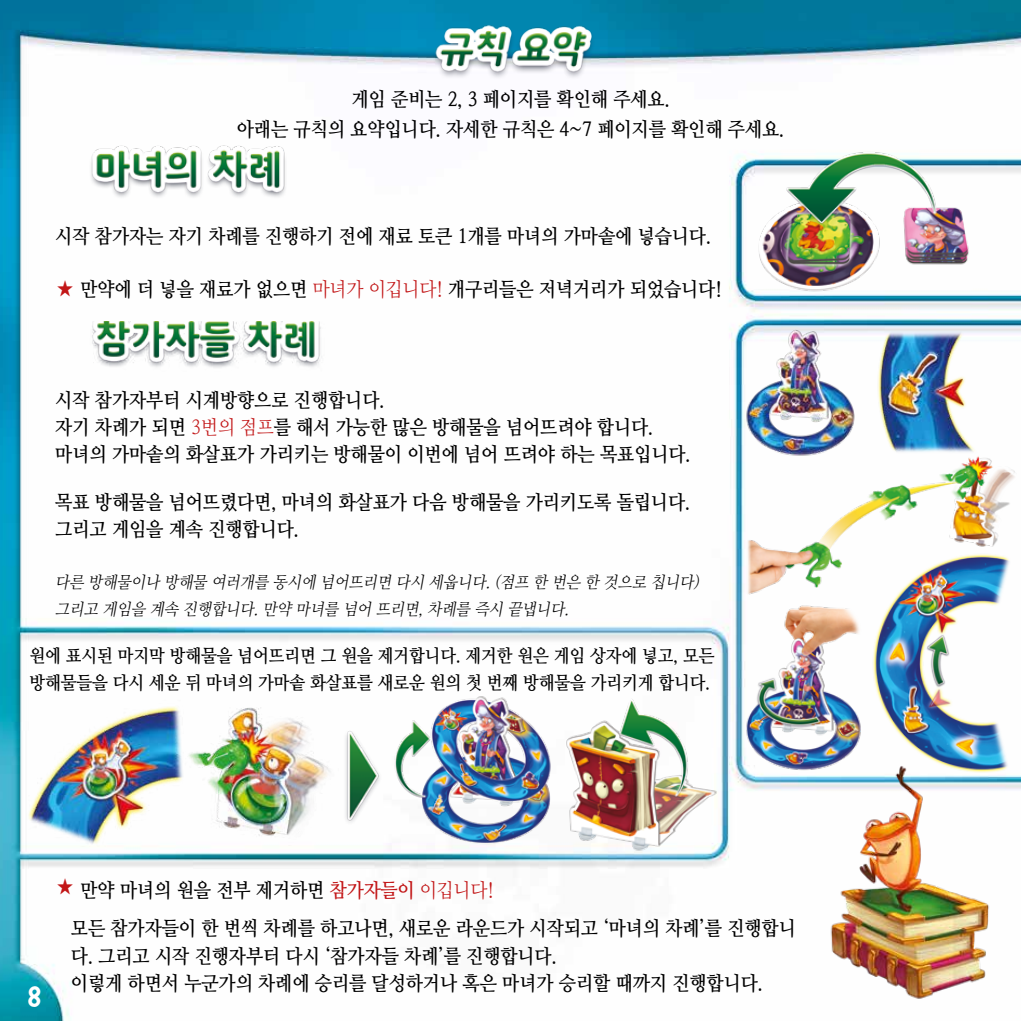
<style>
.page{position:relative;width:1021px;height:1021px;background:#fff}
.page>*{position:absolute;margin:0;border:0;box-sizing:border-box;transform-origin:0 0}
.t1{font:30px "Boogaloo";color:#fff}
.t2{font:19.8px/27px "Nanum Myeongjo OTF Bold";color:#000;scale:.91 1}
.t3{font:18.15px/27px "Nanum Myeongjo OTF Bold";color:#000;scale:.91 1}
.t4{font:italic 16.5px/27px "Nanum Myeongjo OTF";color:#000;scale:.91 1}
.s1{font-family:"Nanum Myeongjo OTF";color:#c21617}
.s2{color:#c21617}
</style>
<div class="page">
<img style="left:0;top:0;width:1020px;height:1020px">
<img style="left:141px;top:21px;width:739px;height:77px">
<img style="left:16px;top:144px;width:510px;height:72px">
<img style="left:16px;top:321px;width:510px;height:65px">
<img style="left:744px;top:146px;width:234px;height:152px">
<img style="left:741px;top:319px;width:245px;height:129px">
<img style="left:383px;top:690px;width:167px;height:167px">
<img style="left:550px;top:690px;width:170px;height:167px">
<img style="left:13px;top:692px;width:165px;height:166px">
<img style="left:178px;top:691px;width:161px;height:167px">
<img style="left:822px;top:786px;width:177px;height:227px">
<img style="left:327px;top:711px;width:67px;height:128px">
<img style="left:739px;top:532px;width:281px;height:254px">
<img style="left:737px;top:448px;width:279px;height:152px">
<svg style="left:58px;top:280px;width:15px;height:16px"></svg>
<svg style="left:58px;top:878px;width:15px;height:16px"></svg>
<p class="t2" style="left:237px;top:83px;width:603px;line-height:30px;text-align:center">게임 준비는 2, 3 페이지를 확인해 주세요.<br>아래는 규칙의 요약입니다. 자세한 규칙은 4~7 페이지를 확인해 주세요.</p>
<p class="t2" style="left:55px;top:222px;width:722px">시작 참가자는 자기 차례를 진행하기 전에 재료 토큰 1개를 마녀의 가마솥에 넣습니다.</p>
<p class="t2" style="left:80px;top:274px;width:706px">만약에 더 넣을 재료가 없으면 <span class="s1">마녀가 이깁니다!</span> 개구리들은 저녁거리가 되었습니다!</p>
<p class="t2" style="left:55px;top:386px;width:699px">시작 참가자부터 시계방향으로 진행합니다.<br>자기 차례가 되면 <span class="s1">3번의 점프</span>를 해서 가능한 많은 방해물을 넘어뜨려야 합니다. 마녀의 가마솥의 화살표가 가리키는 방해물이 이번에 넘어 뜨려야 하는 목표입니다.</p>
<p class="t2" style="left:55px;top:488px;width:699px">목표 방해물을 넘어뜨렸다면, 마녀의 화살표가 다음 방해물을 가리키도록 돌립니다. 그리고 게임을 계속 진행합니다.</p>
<p class="t4" style="left:55px;top:568px;width:712px">다른 방해물이나 방해물 여러개를 동시에 넘어뜨리면 다시 세웁니다. (점프 한 번은 한 것으로 칩니다) 그리고 게임을 계속 진행합니다. 만약 마녀를 넘어 뜨리면, 차례를 즉시 끝냅니다.</p>
<p class="t3" style="left:29px;top:641px;width:754px">원에 표시된 마지막 방해물을 넘어뜨리면 그 원을 제거합니다. 제거한 원은 게임 상자에 넣고, 모든 방해물들을 다시 세운 뒤 마녀의 가마솥 화살표를 새로운 원의 첫 번째 방해물을 가리키게 합니다.</p>
<h1 class="t1" style="left:27px;top:978px;width:16px">8</h1>
<p class="t2" style="left:80px;top:876px;width:456px">만약 마녀의 원을 전부 제거하면 <span class="s2">참가자들이</span> <span class="s1">이깁니다!</span></p>
<p class="t2" style="left:71px;top:914px;width:798px">모든 참가자들이 한 번씩 차례를 하고나면, 새로운 라운드가 시작되고 ‘마녀의 차례’를 진행합니 다. 그리고 시작 진행자부터 다시 ‘참가자들 차례’를 진행합니다.<br>이렇게 하면서 누군가의 차례에 승리를 달성하거나 혹은 마녀가 승리할 때까지 진행합니다.</p>
</div>
